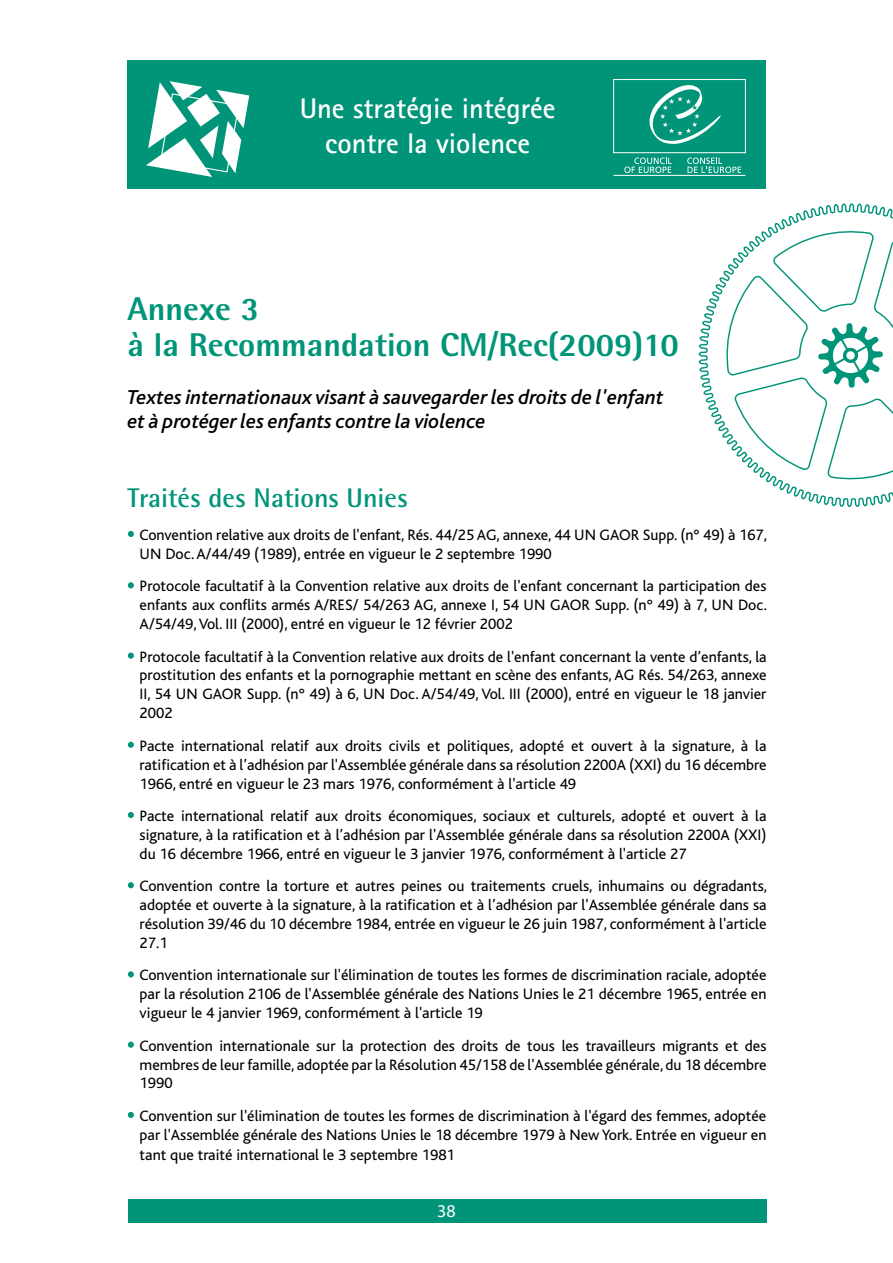
<style>
.page{position:relative;width:893px;height:1263px;background:#fff}
.page>*{position:absolute;margin:0;border:0;box-sizing:border-box;transform-origin:0 0}
.t1{font:800 33px/36px "Rotis Semi Sans Std";color:#009579}
.t2{font:700 28.5px/34.5px "Rotis Sans Serif";color:#fff;text-align:center}
.t3{font:700 27px "Rotis Semi Sans Std";color:#009579}
.t4{font:italic 500 21px/24px "Bliss";color:#000}
.t5{font:18px "Myriad Pro";color:#fff}
.t6{font:15.75px/18.9px "Bliss";color:#000;text-align:justify}
.s1{font-size:21.9px;color:#009579}
</style>
<div class="page">
<div style="left:128px;top:1199px;width:638px;height:23px;background:#009579"></div>
<div style="left:127px;top:60px;width:639px;height:129px;background:#009579"></div>
<svg style="left:146px;top:81px;width:103px;height:96px"></svg>
<hr style="left:614px;top:175px;width:131px;height:1px;background:#fff">
<svg style="left:687px;top:158px;width:54px;height:15px"></svg>
<svg style="left:624px;top:158px;width:48px;height:15px"></svg>
<div style="left:613px;top:79px;width:133px;height:74px;border:1px solid #fff"></div>
<svg style="left:649px;top:85px;width:72px;height:59px"></svg>
<svg style="left:128px;top:531px;width:6px;height:6px"></svg>
<svg style="left:128px;top:582px;width:6px;height:6px"></svg>
<div style="left:128px;top:652px;width:6px;height:7px;border:2px solid #009579;border-radius:50%"></div>
<svg style="left:128px;top:742px;width:6px;height:6px"></svg>
<svg style="left:128px;top:812px;width:6px;height:6px"></svg>
<svg style="left:128px;top:882px;width:6px;height:6px"></svg>
<svg style="left:128px;top:971px;width:6px;height:6px"></svg>
<div style="left:128px;top:1041px;width:6px;height:7px;border:2px solid #009579;border-radius:50%"></div>
<svg style="left:128px;top:1112px;width:6px;height:6px"></svg>
<svg style="left:699px;top:203px;width:194px;height:304px"></svg>
<svg style="left:818px;top:323px;width:65px;height:65px"></svg>
<h2 class="t2" style="left:300px;top:91px;width:257px">Une stratégie intégrée contre la violence</h2>
<h1 class="t1" style="left:128px;top:290px;width:553px">Annexe 3<br>à la Recommandation CM/Rec(2009)10</h1>
<h3 class="t4" style="left:128px;top:385px;width:537px">Textes internationaux visant à sauvegarder les droits de l'enfant et à protéger les enfants contre la violence</h3>
<h3 class="t3" style="left:128px;top:482px;width:282px">Traités des Nations Unies</h3>
<p class="t6" style="left:140px;top:526px;width:629px;text-indent:-12px"><span class="s1">•</span> Convention relative aux droits de l'enfant, Rés. 44/25 AG, annexe, 44 UN GAOR Supp. (n° 49) à 167,<br>UN Doc. A/44/49 (1989), entrée en vigueur le 2 septembre 1990</p>
<p class="t6" style="left:140px;top:577px;width:629px;text-indent:-12px"><span class="s1">•</span> Protocole facultatif à la Convention relative aux droits de l'enfant concernant la participation des enfants aux conflits armés A/RES/ 54/263 AG, annexe I, 54 UN GAOR Supp. (n° 49) à 7, UN Doc.<br>A/54/49, Vol. III (2000), entré en vigueur le 12 février 2002</p>
<p class="t6" style="left:140px;top:647px;width:628px;text-indent:-12px"><span class="s1">•</span> Protocole facultatif à la Convention relative aux droits de l'enfant concernant la vente d’enfants, la prostitution des enfants et la pornographie mettant en scène des enfants, AG Rés. 54/263, annexe II, 54 UN GAOR Supp. (n° 49) à 6, UN Doc. A/54/49, Vol. III (2000), entré en vigueur le 18 janvier 2002</p>
<p class="t6" style="left:140px;top:736px;width:628px;text-indent:-12px"><span class="s1">•</span> Pacte international relatif aux droits civils et politiques, adopté et ouvert à la signature, à la ratification et à l’adhésion par l'Assemblée générale dans sa résolution 2200A (XXI) du 16 décembre 1966, entré en vigueur le 23 mars 1976, conformément à l'article 49</p>
<p class="t6" style="left:140px;top:807px;width:628px;text-indent:-12px"><span class="s1">•</span> Pacte international relatif aux droits économiques, sociaux et culturels, adopté et ouvert à la signature, à la ratification et à l’adhésion par l'Assemblée générale dans sa résolution 2200A (XXI) du 16 décembre 1966, entré en vigueur le 3 janvier 1976, conformément à l'article 27</p>
<p class="t6" style="left:140px;top:877px;width:629px;text-indent:-12px"><span class="s1">•</span> Convention contre la torture et autres peines ou traitements cruels, inhumains ou dégradants, adoptée et ouverte à la signature, à la ratification et à l’adhésion par l'Assemblée générale dans sa résolution 39/46 du 10 décembre 1984, entrée en vigueur le 26 juin 1987, conformément à l'article 27.1</p>
<p class="t6" style="left:140px;top:966px;width:628px;text-indent:-12px"><span class="s1">•</span> Convention internationale sur l'élimination de toutes les formes de discrimination raciale, adoptée par la résolution 2106 de l'Assemblée générale des Nations Unies le 21 décembre 1965, entrée en vigueur le 4 janvier 1969, conformément à l'article 19</p>
<p class="t6" style="left:140px;top:1036px;width:628px;text-indent:-12px"><span class="s1">•</span> Convention internationale sur la protection des droits de tous les travailleurs migrants et des membres de leur famille, adoptée par la Résolution 45/158 de l'Assemblée générale, du 18 décembre 1990</p>
<p class="t6" style="left:140px;top:1106px;width:628px;line-height:19.5px;text-indent:-12px"><span class="s1">•</span> Convention sur l'élimination de toutes les formes de discrimination à l'égard des femmes, adoptée par l'Assemblée générale des Nations Unies le 18 décembre 1979 à New York. Entrée en vigueur en tant que traité international le 3 septembre 1981</p>
<p class="t5" style="left:437px;top:1200px;width:20px">38</p>
</div>
